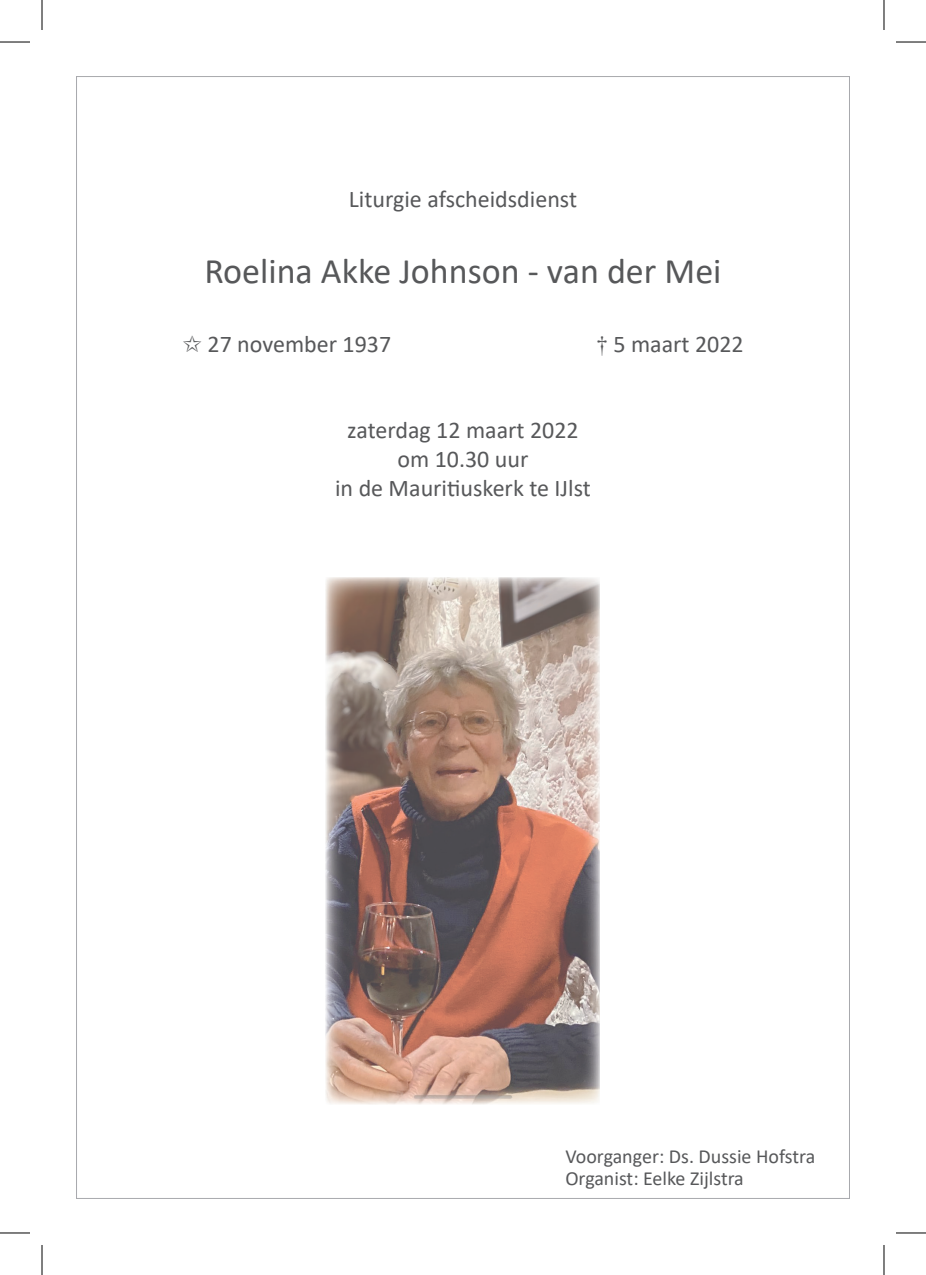
<style>
.page{position:relative;width:926px;height:1275px;background:#fff}
.page>*{position:absolute;margin:0;border:0;box-sizing:border-box;transform-origin:0 0}
.t1{font:36px "Calibri";color:#57585a}
.t2{font:24px/28.8px "Calibri";color:#57585a;text-align:center}
.t3{font:20px/22px "Calibri";color:#57585a}
.s1{font-family:"Times"}
</style>
<div class="page">
<img style="left:325px;top:577px;width:275px;height:527px">
<hr style="left:0;top:42px;width:30px;height:1px;background:#000">
<hr style="left:896px;top:42px;width:30px;height:1px;background:#000">
<hr style="left:0;top:1232px;width:30px;height:1px;background:#000">
<hr style="left:896px;top:1232px;width:30px;height:1px;background:#000">
<hr style="left:42px;top:0;width:1px;height:30px;background:#000">
<hr style="left:42px;top:1245px;width:1px;height:30px;background:#000">
<hr style="left:884px;top:0;width:1px;height:30px;background:#000">
<hr style="left:884px;top:1245px;width:1px;height:30px;background:#000">
<p class="t2" style="left:349px;top:184px;width:230px">Liturgie afscheidsdienst</p>
<h1 class="t1" style="left:204px;top:246px;width:519px">Roelina Akke Johnson - van der Mei</h1>
<p class="t2" style="left:208px;top:329px;width:185px">27 november 1937</p>
<p class="t2" style="left:596px;top:329px;width:149px"><span class="s1">†</span> 5 maart 2022</p>
<p class="t2" style="left:335px;top:415px;width:257px">zaterdag 12 maart 2022 om 10.30 uur<br>in de Mauritiuskerk te IJlst</p>
<p class="t3" style="left:565px;top:1144px;width:251px">Voorganger: Ds. Dussie Hofstra<br>Organist: Eelke Zijlstra</p>
</div>
